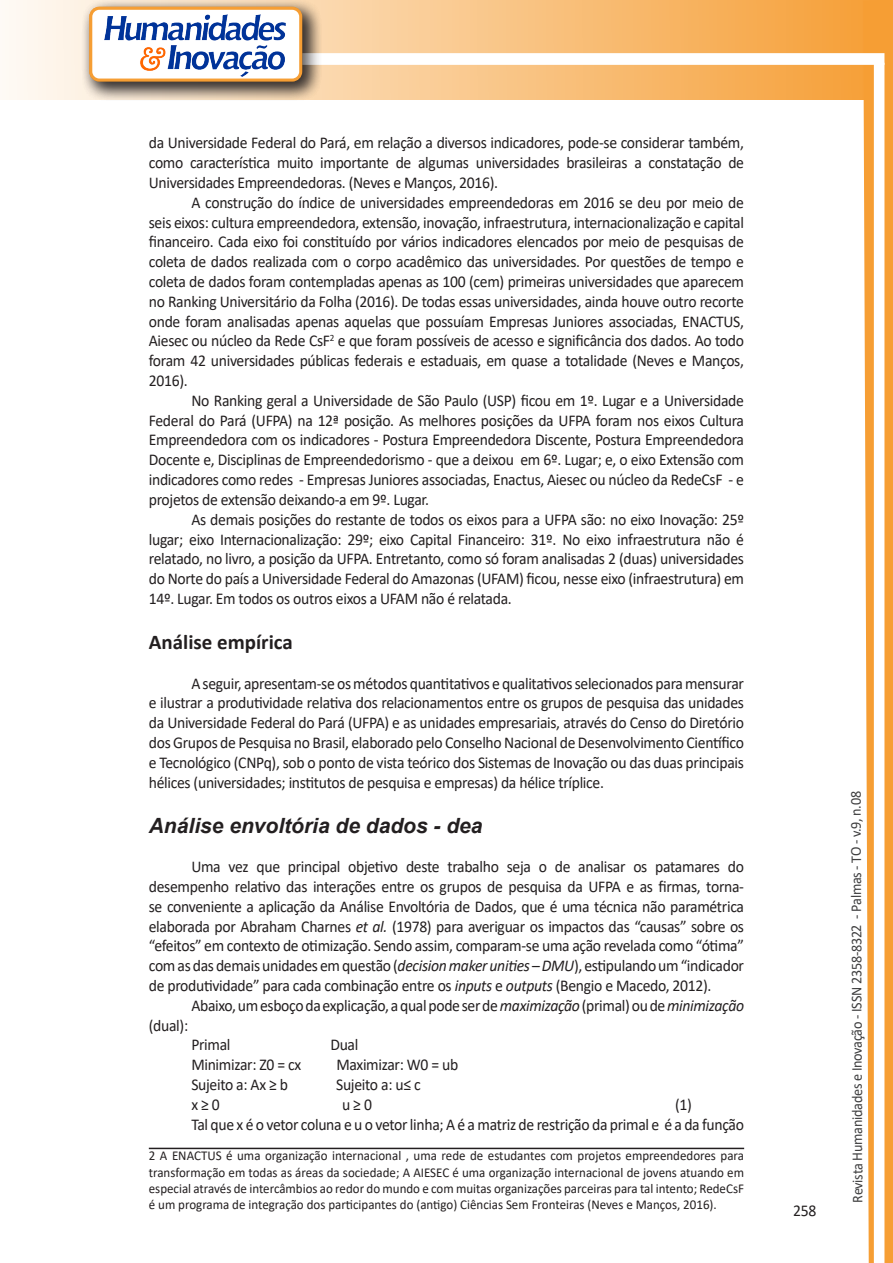
<style>
.page{position:relative;width:893px;height:1263px;background:#fff}
.page>*{position:absolute;margin:0;border:0;box-sizing:border-box;transform-origin:0 0}
.Titulo_2{font:italic 700 21px "Arial";color:#231f20}
.Titulo_2-2{font:700 21px "Calibri";color:#231f20}
.texto{font:16.5px/19.8px "Calibri";letter-spacing:-.02em;color:#231f20;text-align:justify;scale:.95 1}
.t1{font:15px "Calibri";letter-spacing:-.025em;color:#3e3e3f;scale:.95 1}
.Rodapé{font:13.5px/16.2px "Calibri";color:#231f20;text-align:justify;scale:.96 1}
.s1{font-style:italic}
</style>
<div class="page">
<svg style="left:5px;top:0;width:858px;height:100px;background:#f9c484"></svg>
<div style="left:302px;top:53px;width:582px;height:12px;background:#fff;border:2px solid #fff"></div>
<svg style="left:863px;top:0;width:30px;height:1263px"></svg>
<div style="left:81px;top:0;width:241px;height:102px;background:#231f20;opacity:.75"></div>
<div style="left:91px;top:8px;width:210px;height:72px;background:#fff;border-radius:9px"></div>
<img style="left:104px;top:14px;width:181px;height:62px">
<div style="left:89px;top:7px;width:213px;height:75px;border:3px solid #f69e34;border-radius:9px"></div>
<hr style="left:149px;top:1148px;width:595px;height:1px;background:#231f20">
<p class="texto" style="left:149px;top:133px;width:628px">da Universidade Federal do Pará, em relação a diversos indicadores, pode-se considerar também, como característica muito importante de algumas universidades brasileiras a constatação de Universidades Empreendedoras. (Neves e Manços, 2016).</p>
<p class="texto" style="left:149px;top:192px;width:628px;text-indent:43px">A construção do índice de universidades empreendedoras em 2016 se deu por meio de seis eixos: cultura empreendedora, extensão, inovação, infraestrutura, internacionalização e capital financeiro. Cada eixo foi constituído por vários indicadores elencados por meio de pesquisas de coleta de dados realizada com o corpo acadêmico das universidades. Por questões de tempo e coleta de dados foram contempladas apenas as 100 (cem) primeiras universidades que aparecem no Ranking Universitário da Folha (2016). De todas essas universidades, ainda houve outro recorte onde foram analisadas apenas aquelas que possuíam Empresas Juniores associadas, ENACTUS, Aiesec ou núcleo da Rede CsF<sup>2</sup> e que foram possíveis de acesso e significância dos dados. Ao todo foram 42 universidades públicas federais e estaduais, em quase a totalidade (Neves e Manços, 2016).</p>
<p class="texto" style="left:149px;top:390px;width:628px;text-indent:43px">No Ranking geral a Universidade de São Paulo (USP) ficou em 1º. Lugar e a Universidade Federal do Pará (UFPA) na 12ª posição. As melhores posições da UFPA foram nos eixos Cultura Empreendedora com os indicadores - Postura Empreendedora Discente, Postura Empreendedora Docente e, Disciplinas de Empreendedorismo - que a deixou em 6º. Lugar; e, o eixo Extensão com indicadores como redes - Empresas Juniores associadas, Enactus, Aiesec ou núcleo da RedeCsF - e projetos de extensão deixando-a em 9º. Lugar.</p>
<p class="texto" style="left:149px;top:509px;width:628px;text-indent:43px">As demais posições do restante de todos os eixos para a UFPA são: no eixo Inovação: 25º lugar; eixo Internacionalização: 29º; eixo Capital Financeiro: 31º. No eixo infraestrutura não é relatado, no livro, a posição da UFPA. Entretanto, como só foram analisadas 2 (duas) universidades do Norte do país a Universidade Federal do Amazonas (UFAM) ficou, nesse eixo (infraestrutura) em 14º. Lugar. Em todos os outros eixos a UFAM não é relatada.</p>
<p class="Titulo_2-2" style="left:149px;top:627px;width:146px">Análise empírica</p>
<p class="texto" style="left:149px;top:673px;width:628px;text-indent:43px">A seguir, apresentam-se os métodos quantitativos e qualitativos selecionados para mensurar e ilustrar a produtividade relativa dos relacionamentos entre os grupos de pesquisa das unidades da Universidade Federal do Pará (UFPA) e as unidades empresariais, através do Censo do Diretório dos Grupos de Pesquisa no Brasil, elaborado pelo Conselho Nacional de Desenvolvimento Científico e Tecnológico (CNPq), sob o ponto de vista teórico dos Sistemas de Inovação ou das duas principais hélices (universidades; institutos de pesquisa e empresas) da hélice tríplice.</p>
<p class="Titulo_2" style="left:149px;top:811px;width:335px">Análise envoltória de dados - dea</p>
<p class="texto" style="left:149px;top:856px;width:628px;text-indent:43px">Uma vez que principal objetivo deste trabalho seja o de analisar os patamares do desempenho relativo das interações entre os grupos de pesquisa da UFPA e as firmas, torna&shy;se conveniente a aplicação da Análise Envoltória de Dados, que é uma técnica não paramétrica elaborada por Abraham Charnes <span class="s1">et al.</span> (1978) para averiguar os impactos das “causas” sobre os “efeitos” em contexto de otimização. Sendo assim, comparam-se uma ação revelada como “ótima” com as das demais unidades em questão (<span class="s1">decision maker unities</span> – <span class="s1">DMU</span>), estipulando um “indicador de produtividade” para cada combinação entre os <span class="s1">inputs</span> e <span class="s1">outputs</span> (Bengio e Macedo, 2012).</p>
<p class="texto" style="left:191px;top:995px;width:583px">Abaixo, um esboço da explicação, a qual pode ser de <span class="s1">maximização</span> (primal) ou de <span class="s1">minimização</span></p>
<p class="texto" style="left:149px;top:1015px;width:43px">(dual):</p>
<p class="texto" style="left:191px;top:1034px;width:43px">Primal</p>
<p class="texto" style="left:330px;top:1034px;width:31px">Dual</p>
<p class="texto" style="left:191px;top:1054px;width:117px">Minimizar: Z0 = cx</p>
<p class="texto" style="left:336px;top:1054px;width:130px">Maximizar: W0 = ub</p>
<p class="texto" style="left:191px;top:1074px;width:103px">Sujeito a: Ax ≥ b</p>
<p class="texto" style="left:336px;top:1074px;width:90px">Sujeito a: u≤ c</p>
<p class="texto" style="left:191px;top:1094px;width:31px">x ≥ 0</p>
<p class="texto" style="left:342px;top:1094px;width:33px">u ≥ 0</p>
<p class="texto" style="left:675px;top:1094px;width:19px">(1)</p>
<p class="texto" style="left:191px;top:1114px;width:583px">Tal que x é o vetor coluna e u o vetor linha; A é a matriz de restrição da primal e é a da função</p>
<p class="Rodapé" style="left:149px;top:1147px;width:621px">2 A ENACTUS é uma organização internacional , uma rede de estudantes com projetos empreendedores para transformação em todas as áreas da sociedade; A AIESEC é uma organização internacional de jovens atuando em especial através de intercâmbios ao redor do mundo e com muitas organizações parceiras para tal intento; RedeCsF é um programa de integração dos participantes do (antigo) Ciências Sem Fronteiras (Neves e Manços, 2016).</p>
<p class="texto" style="left:793px;top:1200px;width:26px">258</p>
<p class="t1" style="left:846px;top:1203px;width:435px;rotate:-90deg">Revista Humanidades e Inovação - ISSN 2358-8322 - Palmas - TO - v.9, n.08</p>
</div>
